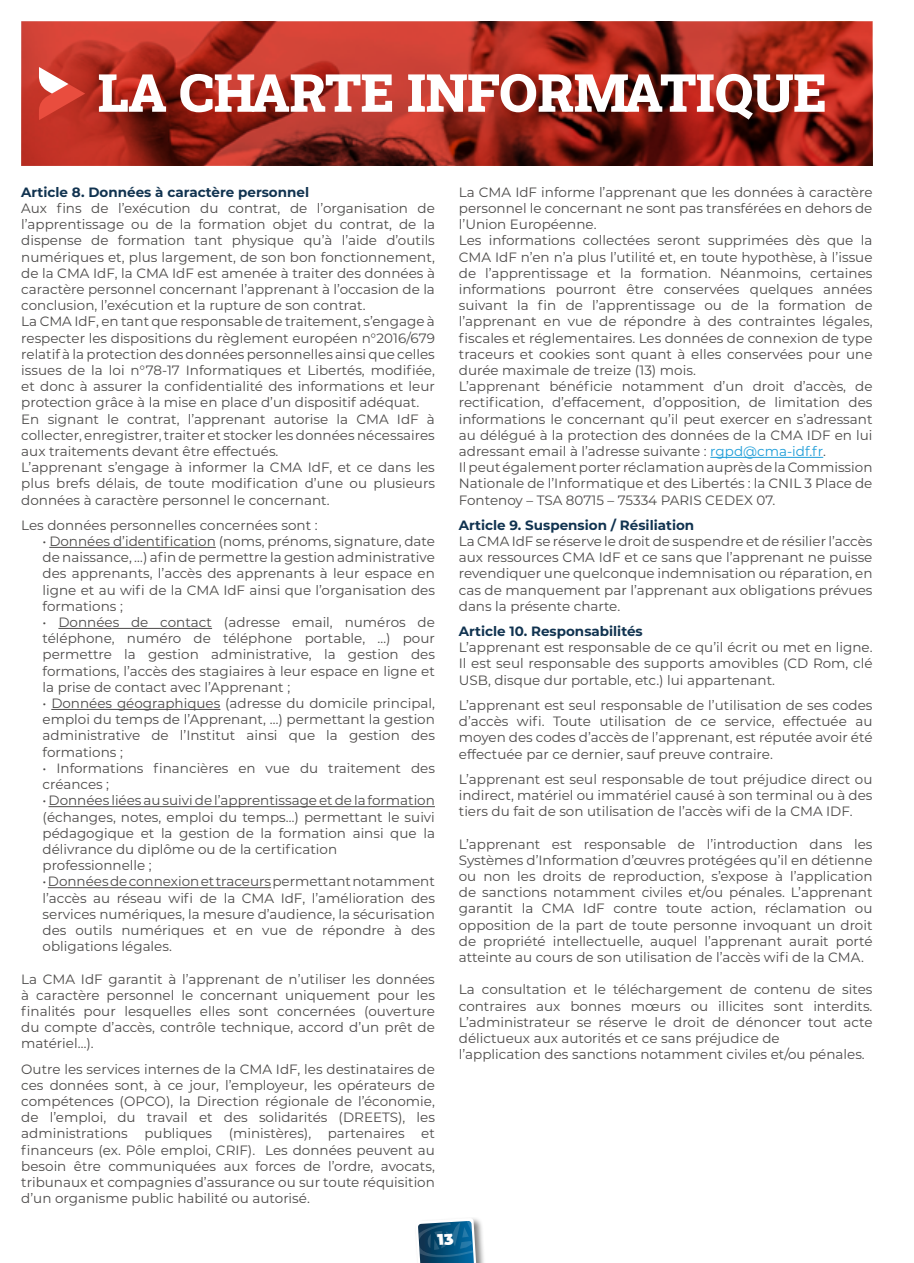
<style>
.page{position:relative;width:914px;height:1263px;background:#fff}
.page>*{position:absolute;margin:0;border:0;box-sizing:border-box;transform-origin:0 0}
.t1{font:52.5px "Roboto Slab";color:#fff}
.t2{font:13.5px/16.2px "Montserrat";color:#4c4a49;text-align:justify}
.t3{font:700 13.5px "Montserrat";color:#113350}
.t4{font:13.5px "Montserrat";color:#4d4a49}
.s1{color:#1d9dd8}
</style>
<div class="page">
<div style="left:414px;top:1217px;width:73px;height:46px;background:#000;opacity:.5"></div>
<svg style="left:21px;top:21px;width:851px;height:145px;background:#9e281e"></svg>
<svg style="left:39px;top:67px;width:46px;height:53px;background:#d55a4f"></svg>
<hr style="left:49px;top:547px;width:167px;height:1px;background:#4c4a49">
<hr style="left:58px;top:628px;width:154px;height:1px;background:#4c4a49">
<hr style="left:51px;top:709px;width:169px;height:1px;background:#4c4a49">
<hr style="left:48px;top:806px;width:387px;height:1px;background:#4c4a49">
<hr style="left:48px;top:887px;width:223px;height:1px;background:#4c4a49">
<hr style="left:710px;top:457px;width:112px;height:1px;background:#1d9dd8">
<svg style="left:415px;top:1218px;width:63px;height:45px"></svg>
<h1 class="t1" style="left:98px;top:57px;width:730px">LA CHARTE INFORMATIQUE</h1>
<p class="t3" style="left:21px;top:182px;width:289px">Article 8. Données à caractère personnel</p>
<p class="t2" style="left:21px;top:200px;width:415px;text-align:left">Aux fins de l’exécution du contrat, de l’organisation de l’apprentissage ou de la formation objet du contrat, de la dispense de formation tant physique qu’à l’aide d’outils numériques et, plus largement, de son bon fonctionnement, de la CMA IdF, la CMA IdF est amenée à traiter des données à caractère personnel concernant l’apprenant à l’occasion de la conclusion, l’exécution et la rupture de son contrat.<br>La CMA IdF, en tant que responsable de traitement, s’engage à respecter les dispositions du règlement européen n°2016/679 relatif à la protection des données personnelles ainsi que celles issues de la loi n°78-17 Informatiques et Libertés, modifiée, et donc à assurer la confidentialité des informations et leur protection grâce à la mise en place d’un dispositif adéquat.<br>En signant le contrat, l’apprenant autorise la CMA IdF à collecter, enregistrer, traiter et stocker les données nécessaires aux traitements devant être effectués.<br>L’apprenant s’engage à informer la CMA IdF, et ce dans les plus brefs délais, de toute modification d’une ou plusieurs données à caractère personnel le concernant.</p>
<p class="t2" style="left:21px;top:516px;width:297px">Les données personnelles concernées sont :</p>
<p class="t2" style="left:43px;top:533px;width:394px">• Données d’identification (noms, prénoms, signature, date de naissance, …) afin de permettre la gestion administrative des apprenants, l’accès des apprenants à leur espace en ligne et au wifi de la CMA IdF ainsi que l’organisation des formations ;</p>
<p class="t2" style="left:43px;top:614px;width:394px">• Données de contact (adresse email, numéros de téléphone, numéro de téléphone portable, …) pour permettre la gestion administrative, la gestion des formations, l’accès des stagiaires à leur espace en ligne et la prise de contact avec l’Apprenant ;</p>
<p class="t2" style="left:43px;top:695px;width:394px">• Données géographiques (adresse du domicile principal, emploi du temps de l’Apprenant, …) permettant la gestion administrative de l’Institut ainsi que la gestion des formations ;</p>
<p class="t2" style="left:43px;top:759px;width:394px">• Informations financières en vue du traitement des créances ;</p>
<p class="t2" style="left:43px;top:792px;width:394px;text-align:left">• Données liées au suivi de l’apprentissage et de la formation (échanges, notes, emploi du temps…) permettant le suivi pédagogique et la gestion de la formation ainsi que la délivrance du diplôme ou de la certification professionnelle ;</p>
<p class="t2" style="left:43px;top:873px;width:394px">• Données de connexion et traceurs permettant notamment l’accès au réseau wifi de la CMA IdF, l’amélioration des services numériques, la mesure d’audience, la sécurisation des outils numériques et en vue de répondre à des obligations légales.</p>
<p class="t2" style="left:21px;top:970px;width:415px">La CMA IdF garantit à l’apprenant de n’utiliser les données à caractère personnel le concernant uniquement pour les finalités pour lesquelles elles sont concernées (ouverture du compte d’accès, contrôle technique, accord d’un prêt de matériel…).</p>
<p class="t2" style="left:21px;top:1060px;width:415px">Outre les services internes de la CMA IdF, les destinataires de ces données sont, à ce jour, l’employeur, les opérateurs de compétences (OPCO), la Direction régionale de l’économie, de l’emploi, du travail et des solidarités (DREETS), les administrations publiques (ministères), partenaires et financeurs (ex. Pôle emploi, CRIF). Les données peuvent au besoin être communiquées aux forces de l’ordre, avocats, tribunaux et compagnies d’assurance ou sur toute réquisition d’un organisme public habilité ou autorisé.</p>
<p class="t2" style="left:458px;top:183px;width:415px;text-align:left">La CMA IdF informe l’apprenant que les données à caractère personnel le concernant ne sont pas transférées en dehors de l’Union Européenne.<br>Les informations collectées seront supprimées dès que la CMA IdF n’en n’a plus l’utilité et, en toute hypothèse, à l’issue de l’apprentissage et la formation. Néanmoins, certaines informations pourront être conservées quelques années suivant la fin de l’apprentissage ou de la formation de l’apprenant en vue de répondre à des contraintes légales, fiscales et réglementaires. Les données de connexion de type traceurs et cookies sont quant à elles conservées pour une durée maximale de treize (13) mois.<br>L’apprenant bénéficie notamment d’un droit d’accès, de rectification, d’effacement, d’opposition, de limitation des informations le concernant qu’il peut exercer en s’adressant au délégué à la protection des données de la CMA IDF en lui adressant email à l’adresse suivante : <span class="s1">rgpd@cma-idf.fr</span>.<br>Il peut également porter réclamation auprès de la Commission Nationale de l’Informatique et des Libertés : la CNIL 3 Place de Fontenoy – TSA 80715 – 75334 PARIS CEDEX 07.</p>
<p class="t3" style="left:458px;top:515px;width:237px">Article 9. Suspension / Résiliation</p>
<p class="t2" style="left:458px;top:533px;width:415px">La CMA IdF se réserve le droit de suspendre et de résilier l’accès aux ressources CMA IdF et ce sans que l’apprenant ne puisse revendiquer une quelconque indemnisation ou réparation, en cas de manquement par l’apprenant aux obligations prévues dans la présente charte.</p>
<p class="t3" style="left:458px;top:621px;width:185px">Article 10. Responsabilités</p>
<p class="t2" style="left:458px;top:639px;width:415px">L’apprenant est responsable de ce qu’il écrit ou met en ligne.<br>Il est seul responsable des supports amovibles (CD Rom, clé USB, disque dur portable, etc.) lui appartenant.</p>
<p class="t2" style="left:458px;top:696px;width:415px">L’apprenant est seul responsable de l’utilisation de ses codes d’accès wifi. Toute utilisation de ce service, effectuée au moyen des codes d’accès de l’apprenant, est réputée avoir été effectuée par ce dernier, sauf preuve contraire.</p>
<p class="t2" style="left:458px;top:770px;width:415px">L’apprenant est seul responsable de tout préjudice direct ou indirect, matériel ou immatériel causé à son terminal ou à des</p>
<p class="t4" style="left:458px;top:802px;width:395px">tiers du fait de son utilisation de l’accès wifi de la CMA IDF.</p>
<p class="t2" style="left:458px;top:835px;width:415px">L’apprenant est responsable de l’introduction dans les Systèmes d’Information d’œuvres protégées qu’il en détienne ou non les droits de reproduction, s’expose à l’application de sanctions notamment civiles et/ou pénales. L’apprenant garantit la CMA IdF contre toute action, réclamation ou opposition de la part de toute personne invoquant un droit de propriété intellectuelle, auquel l’apprenant aurait porté atteinte au cours de son utilisation de l’accès wifi de la CMA.</p>
<p class="t2" style="left:458px;top:981px;width:415px;text-align:left">La consultation et le téléchargement de contenu de sites contraires aux bonnes mœurs ou illicites sont interdits.<br>L’administrateur se réserve le droit de dénoncer tout acte délictueux aux autorités et ce sans préjudice de<br>l’application des sanctions notamment civiles et/ou pénales.</p>
</div>
